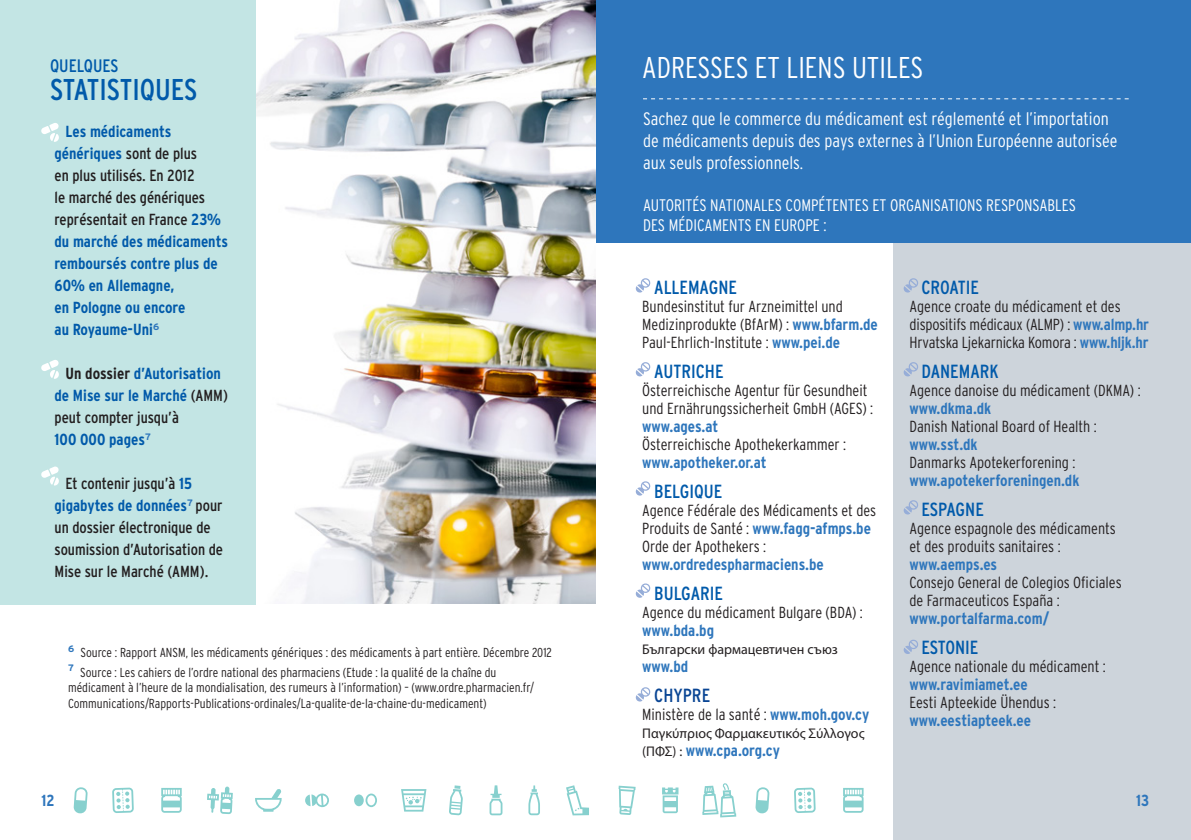
<style>
.page{position:relative;width:1191px;height:840px;background:#fff}
.page>*{position:absolute;margin:0;border:0;box-sizing:border-box;transform-origin:0 0}
.t1{font:300 condensed 30px "Interstate";color:#fff}
.t2{font:condensed 30px "Interstate";color:#015aaa}
.t3{font:condensed 19px "Interstate";color:#015aaa}
.t4{font:condensed 19px "Interstate";color:#094594}
.t5{font:300 condensed 18px/22px "Interstate";color:#fff}
.t6{font:condensed 18px "Interstate";color:#015aaa}
.t7{font:300 condensed 16.8px "Interstate";color:#fff}
.t8{font:300 condensed 16px/18px "Interstate";color:#231f20}
.t9{font:700 condensed 16px/22px "Interstate";color:#015aaa}
.t10{font:condensed 16px/22px "Interstate";color:#231f20}
.t11{font:700 condensed 16px/18px "Interstate";color:#2e76bc}
.t12{font:14px "Myriad Pro";color:#231f20}
.t13{font:300 condensed 13px/15.6px "Interstate";color:#231f20}
.s1{font-weight:400;color:#231f20}
.s2{color:#231f20}
.s3{font-weight:700;color:#015aaa}
.s4{font-weight:700;color:#2e76bc}
.s5{font-weight:300;color:#231f20}
.s6{font-family:"Myriad Pro";font-weight:400;font-stretch:normal;font-size:14px;color:#231f20}
</style>
<div class="page">
<svg style="left:702px;top:783px;width:34px;height:34px"></svg>
<svg style="left:618px;top:785px;width:17px;height:29px"></svg>
<svg style="left:662px;top:787px;width:16px;height:25px"></svg>
<svg style="left:755px;top:787px;width:14px;height:26px"></svg>
<svg style="left:794px;top:787px;width:21px;height:25px"></svg>
<svg style="left:843px;top:788px;width:20px;height:24px"></svg>
<div style="left:893px;top:242px;width:298px;height:597px;background:#cdd4db"></div>
<div style="left:595px;top:0;width:596px;height:242px;background:#2e76bc"></div>
<svg style="left:643px;top:98px;width:485px;height:1px"></svg>
<svg style="left:635px;top:278px;width:16px;height:15px"></svg>
<svg style="left:635px;top:362px;width:16px;height:14px"></svg>
<svg style="left:635px;top:481px;width:16px;height:14px"></svg>
<svg style="left:635px;top:583px;width:16px;height:14px"></svg>
<svg style="left:635px;top:687px;width:16px;height:14px"></svg>
<svg style="left:903px;top:278px;width:15px;height:15px"></svg>
<svg style="left:903px;top:362px;width:15px;height:14px"></svg>
<svg style="left:903px;top:500px;width:15px;height:14px"></svg>
<svg style="left:903px;top:639px;width:15px;height:15px"></svg>
<svg style="left:255px;top:789px;width:27px;height:22px"></svg>
<svg style="left:305px;top:793px;width:24px;height:13px"></svg>
<svg style="left:365px;top:793px;width:12px;height:13px"></svg>
<div style="left:354px;top:794px;width:10px;height:11px;background:#87d0ce;border-radius:50%"></div>
<svg style="left:401px;top:789px;width:25px;height:22px"></svg>
<svg style="left:73px;top:787px;width:15px;height:26px"></svg>
<svg style="left:112px;top:787px;width:22px;height:25px"></svg>
<svg style="left:161px;top:788px;width:21px;height:24px"></svg>
<svg style="left:207px;top:786px;width:26px;height:27px"></svg>
<svg style="left:449px;top:785px;width:14px;height:29px"></svg>
<svg style="left:489px;top:785px;width:13px;height:29px"></svg>
<svg style="left:528px;top:785px;width:12px;height:29px"></svg>
<svg style="left:566px;top:785px;width:23px;height:29px"></svg>
<img style="left:255px;top:0;width:340px;height:603px">
<div style="left:0;top:0;width:255px;height:604px;background:#c3e5e4"></div>
<svg style="left:41px;top:123px;width:18px;height:19px"></svg>
<svg style="left:41px;top:360px;width:18px;height:18px"></svg>
<svg style="left:41px;top:466px;width:18px;height:19px"></svg>
<p class="t6" style="left:50px;top:56px;width:70px">QUELQUES</p>
<p class="t2" style="left:50px;top:73px;width:149px">STATISTIQUES</p>
<p class="t9" style="left:55px;top:120px;width:175px;text-indent:11px">Les médicaments génériques <span class="s1">sont de plus<br>en plus utilisés. En 2012<br>le marché des génériques représentait en France</span> 23% du marché des médicaments remboursés contre plus de<br>60% en Allemagne,<br>en Pologne ou encore<br>au Royaume-Uni<sup>6</sup></p>
<p class="t9" style="left:55px;top:362px;width:175px;text-indent:11px"><span class="s2">Un dossier</span> d’Autorisation de Mise sur le Marché <span class="s1">(AMM) peut compter jusqu’à<br></span>100 000 pages<sup>7</sup></p>
<p class="t10" style="left:55px;top:472px;width:170px;text-indent:11px">Et contenir jusqu’à <span class="s3">15 gigabytes de données</span><sup>7</sup> pour un dossier électronique de soumission d’Autorisation de<br>Mise sur le Marché (AMM).</p>
<p class="t13" style="left:68px;top:644px;width:485px"><sup>6</sup> Source : Rapport ANSM, les médicaments génériques : des médicaments à part entière. Décembre 2012</p>
<p class="t13" style="left:68px;top:663px;width:467px"><sup>7</sup> Source : Les cahiers de l’ordre national des pharmaciens (Etude : la qualité de la chaîne du médicament à l’heure de la mondialisation, des rumeurs à l’information) – (www.ordre.pharmacien.fr/<br>Communications/Rapports-Publications-ordinales/La-qualite-de-la-chaine-du-medicament)</p>
<p class="t11" style="left:41px;top:790px;width:15px">12</p>
<p class="t1" style="left:642px;top:51px;width:283px">ADRESSES ET LIENS UTILES</p>
<p class="t5" style="left:643px;top:108px;width:476px">Sachez que le commerce du médicament est réglementé et l’importation de médicaments depuis des pays externes à l’Union Européenne autorisée aux seuls professionnels.</p>
<p class="t7" style="left:643px;top:196px;width:434px">AUTORITÉS NATIONALES COMPÉTENTES ET ORGANISATIONS RESPONSABLES</p>
<p class="t7" style="left:643px;top:216px;width:185px">DES MÉDICAMENTS EN EUROPE :</p>
<p class="t3" style="left:654px;top:276px;width:84px">ALLEMAGNE</p>
<p class="t8" style="left:642px;top:296px;width:237px">Bundesinstitut fur Arzneimittel und<br>Medizinprodukte (BfArM) : <span class="s4">www.bfarm.de</span></p>
<p class="t8" style="left:642px;top:332px;width:199px">Paul-Ehrlich-Institute : <span class="s4">www.pei.de</span></p>
<p class="t3" style="left:654px;top:360px;width:71px">AUTRICHE</p>
<p class="t8" style="left:642px;top:380px;width:232px">Österreichische Agentur für Gesundheit und Ernährungssicherheit GmbH (AGES) : <span class="s4">www.ages.at</span></p>
<p class="t8" style="left:642px;top:434px;width:205px">Österreichische Apothekerkammer : <span class="s4">www.apotheker.or.at</span></p>
<p class="t3" style="left:654px;top:480px;width:70px">BELGIQUE</p>
<p class="t8" style="left:642px;top:500px;width:235px">Agence Fédérale des Médicaments et des<br>Produits de Santé : <span class="s4">www.fagg-afmps.be</span></p>
<p class="t11" style="left:642px;top:537px;width:183px"><span class="s5">Orde der Apothekers : </span>www.ordredespharmaciens.be</p>
<p class="t3" style="left:654px;top:582px;width:70px">BULGARIE</p>
<p class="t8" style="left:642px;top:602px;width:222px">Agence du médicament Bulgare (BDA) : <span class="s4">www.bda.bg</span></p>
<p class="t12" style="left:642px;top:640px;width:197px">Български фармацевтичен съюз</p>
<p class="t11" style="left:642px;top:657px;width:47px">www.bd</p>
<p class="t4" style="left:654px;top:684px;width:57px">CHYPRE</p>
<p class="t8" style="left:642px;top:704px;width:228px">Ministère de la santé : <span class="s4">www.moh.gov.cy</span></p>
<p class="t12" style="left:642px;top:724px;width:224px">Παγκύπριoς Φαρμακευτικός Σύλλoγoς</p>
<p class="t11" style="left:642px;top:741px;width:139px"><span class="s6">(ΠΦΣ) :</span> www.cpa.org.cy</p>
<p class="t3" style="left:921px;top:276px;width:59px">CROATIE</p>
<p class="t8" style="left:909px;top:296px;width:241px">Agence croate du médicament et des dispositifs médicaux (ALMP) : <span class="s4">www.almp.hr</span></p>
<p class="t8" style="left:909px;top:332px;width:241px">Hrvatska Ljekarnicka Komora : <span class="s4">www.hljk.hr</span></p>
<p class="t3" style="left:921px;top:360px;width:79px">DANEMARK</p>
<p class="t8" style="left:909px;top:380px;width:233px">Agence danoise du médicament (DKMA) : <span class="s4">www.dkma.dk</span></p>
<p class="t8" style="left:909px;top:416px;width:189px">Danish National Board of Health : <span class="s4">www.sst.dk</span></p>
<p class="t8" style="left:909px;top:452px;width:171px">Danmarks Apotekerforening : <span class="s4">www.apotekerforeningen.dk</span></p>
<p class="t3" style="left:921px;top:498px;width:64px">ESPAGNE</p>
<p class="t8" style="left:909px;top:518px;width:208px">Agence espagnole des médicaments et des produits sanitaires : <span class="s4">www.aemps.es</span></p>
<p class="t8" style="left:909px;top:572px;width:214px">Consejo General de Colegios Oficiales de Farmaceuticos España : <span class="s4">www.portalfarma.com/</span></p>
<p class="t3" style="left:921px;top:636px;width:58px">ESTONIE</p>
<p class="t8" style="left:909px;top:656px;width:198px">Agence nationale du médicament : <span class="s4">www.ravimiamet.ee</span></p>
<p class="t8" style="left:909px;top:692px;width:148px">Eesti Apteekide Ühendus : <span class="s4">www.eestiapteek.ee</span></p>
<p class="t11" style="left:1136px;top:790px;width:15px">13</p>
</div>
